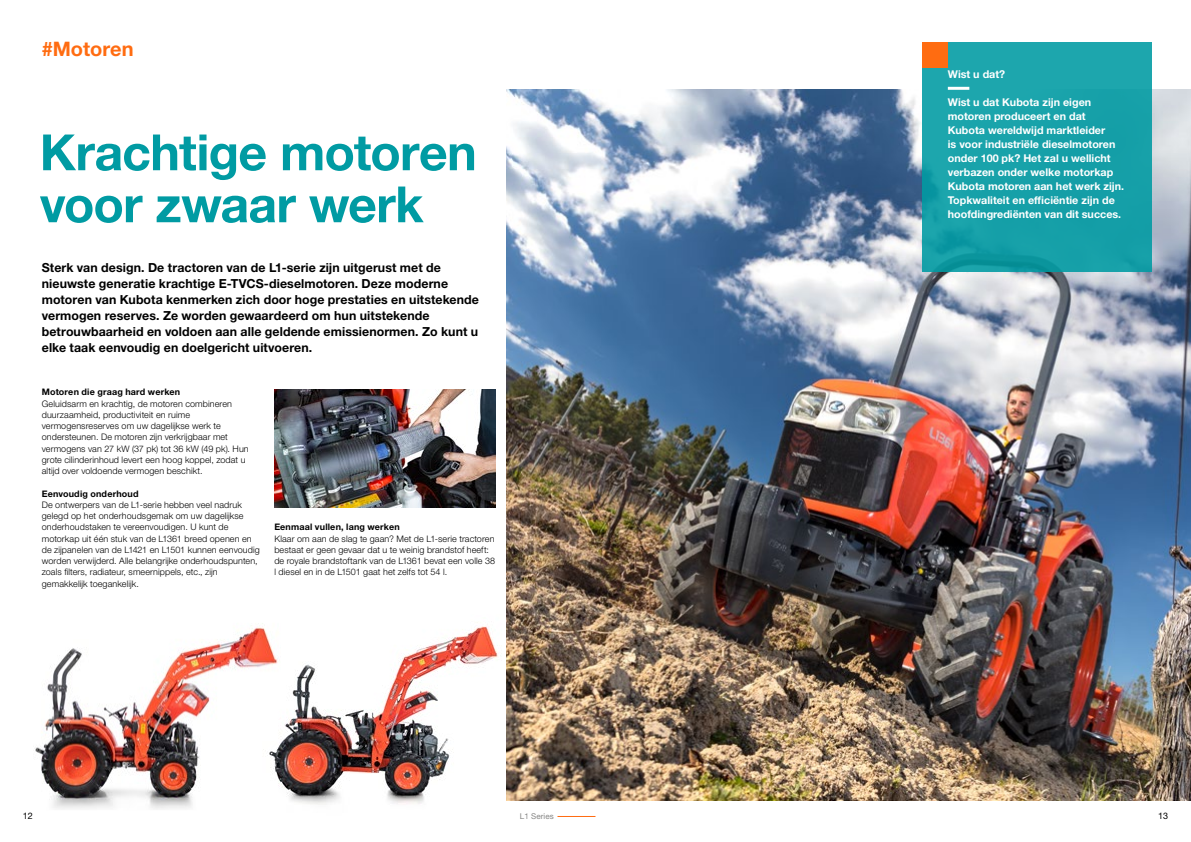
<style>
.page{position:relative;width:1191px;height:842px;background:#fff}
.page>*{position:absolute;margin:0;border:0;box-sizing:border-box;transform-origin:0 0}
.t1{font:700 50px/52px "Helvetica Neue LT Pro";letter-spacing:-.015em;color:#009ba3}
.t2{font:700 20px "Helvetica Neue LT Std";color:#ff6c11}
.t3{font:700 12.5px/16px "Helvetica Neue LT Pro";letter-spacing:.005em;color:#000}
.t4{font:700 10.8px/14px "Helvetica Neue LT Std";color:#fff}
.t5{font:300 9px/11.2px "Helvetica Neue LT Pro";letter-spacing:.01em;color:#000}
.t6{font:700 9px "Helvetica Neue LT Pro";letter-spacing:.02em;color:#000}
.t7{font:9px "Helvetica Neue LT Pro";color:#000}
.t8{font:8px "Helvetica Neue LT Pro";letter-spacing:.01em;color:#878786}
</style>
<div class="page">
<hr style="left:557px;top:816px;width:38px;height:1px;background:#ff6c11">
<img style="left:507px;top:89px;width:684px;height:711px">
<img style="left:281px;top:622px;width:217px;height:183px">
<img style="left:274px;top:389px;width:221px;height:119px">
<img style="left:34px;top:623px;width:247px;height:186px">
<div style="left:922px;top:42px;width:230px;height:229px;background:#17a1a9"></div>
<hr style="left:947px;top:87px;width:22px;height:3px;background:#fff">
<div style="left:922px;top:42px;width:26px;height:26px;background:#ff6c11"></div>
<h2 class="t2" style="left:42px;top:36px;width:93px">#Motoren</h2>
<h1 class="t1" style="left:40px;top:125px;width:438px">Krachtige motoren voor zwaar werk</h1>
<p class="t3" style="left:42px;top:259px;width:439px">Sterk van design. De tractoren van de L1-serie zijn uitgerust met de nieuwste generatie krachtige E-TVCS-dieselmotoren. Deze moderne motoren van Kubota kenmerken zich door hoge prestaties en uitstekende vermogen reserves. Ze worden gewaardeerd om hun uitstekende betrouwbaarheid en voldoen aan alle geldende emissienormen. Zo kunt u elke taak eenvoudig en doelgericht uitvoeren.</p>
<p class="t6" style="left:42px;top:386px;width:140px">Motoren die graag hard werken</p>
<p class="t5" style="left:42px;top:397px;width:208px">Geluidsarm en krachtig, de motoren combineren duurzaamheid, productiviteit en ruime vermogensreserves om uw dagelijkse werk te ondersteunen. De motoren zijn verkrijgbaar met vermogens van 27 kW (37 pk) tot 36 kW (49 pk). Hun grote cilinderinhoud levert een hoog koppel, zodat u altijd over voldoende vermogen beschikt.</p>
<p class="t6" style="left:42px;top:488px;width:98px">Eenvoudig onderhoud</p>
<p class="t5" style="left:42px;top:499px;width:220px">De ontwerpers van de L1-serie hebben veel nadruk gelegd op het onderhoudsgemak om uw dagelijkse onderhoudstaken te vereenvoudigen. U kunt de motorkap uit één stuk van de L1361 breed openen en de zijpanelen van de L1421 en L1501 kunnen eenvoudig worden verwijderd. Alle belangrijke onderhoudspunten, zoals filters, radiateur, smeernippels, etc., zijn gemakkelijk toegankelijk.</p>
<p class="t6" style="left:274px;top:521px;width:127px">Eenmaal vullen, lang werken</p>
<p class="t5" style="left:274px;top:532px;width:222px">Klaar om aan de slag te gaan? Met de L1-serie tractoren bestaat er geen gevaar dat u te weinig brandstof heeft: de royale brandstoftank van de L1361 bevat een volle 38 l diesel en in de L1501 gaat het zelfs tot 54 l.</p>
<p class="t4" style="left:947px;top:67px;width:59px">Wist u dat?</p>
<p class="t4" style="left:947px;top:95px;width:178px">Wist u dat Kubota zijn eigen motoren produceert en dat<br>Kubota wereldwijd marktleider<br>is voor industriële dieselmotoren onder 100 pk? Het zal u wellicht verbazen onder welke motorkap<br>Kubota motoren aan het werk zijn.<br>Topkwaliteit en efficiëntie zijn de hoofdingrediënten van dit succes.</p>
<p class="t7" style="left:23px;top:810px;width:12px">12</p>
<p class="t8" style="left:520px;top:811px;width:35px">L1 Series</p>
<p class="t7" style="left:1158px;top:810px;width:12px">13</p>
</div>
